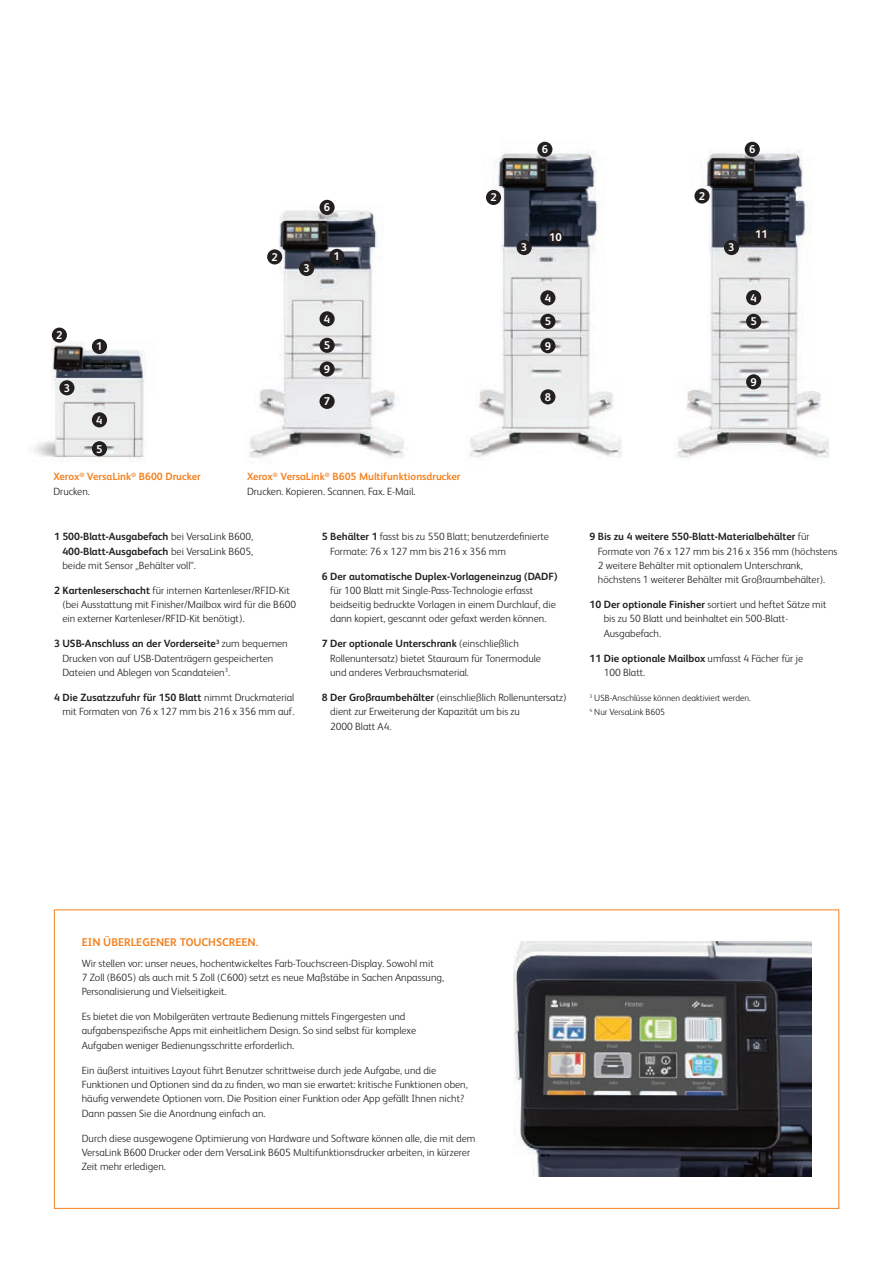
<style>
.page{position:relative;width:893px;height:1263px;background:#fff}
.page>*{position:absolute;margin:0;border:0;box-sizing:border-box;transform-origin:0 0}
.t1{font:700 11.25px "Xerox Sans";color:#fff}
.t2{font:700 11.25px "Xerox Sans";color:#f58220}
.t3{font:300 10.5px/14.2px "Xerox Sans";color:#231f20}
.t4{font:700 10.5px/14.2px "Xerox Sans";color:#f58220}
.t5{font:700 10.5px "Xerox Sans";color:#231f20}
.t6{font:300 9px/14.2px "Xerox Sans";color:#231f20}
.s1{font-weight:300;color:#231f20}
.s2{font-weight:700}
</style>
<div class="page">
<img style="left:513px;top:941px;width:298px;height:236px">
<img style="left:34px;top:327px;width:112px;height:135px">
<img style="left:249px;top:199px;width:156px;height:259px">
<img style="left:469px;top:141px;width:153px;height:317px">
<div style="left:92px;top:339px;width:15px;height:15px;background:#231f20;border-radius:50%"></div>
<div style="left:92px;top:412px;width:15px;height:15px;background:#231f20;border-radius:50%"></div>
<div style="left:319px;top:361px;width:16px;height:16px;background:#231f20;border-radius:50%"></div>
<div style="left:540px;top:338px;width:15px;height:15px;background:#231f20;border-radius:50%"></div>
<div style="left:319px;top:338px;width:16px;height:15px;background:#231f20;border-radius:50%"></div>
<div style="left:540px;top:314px;width:15px;height:15px;background:#231f20;border-radius:50%"></div>
<div style="left:319px;top:311px;width:16px;height:15px;background:#231f20;border-radius:50%"></div>
<div style="left:540px;top:290px;width:15px;height:15px;background:#231f20;border-radius:50%"></div>
<div style="left:319px;top:200px;width:16px;height:15px;background:#231f20;border-radius:50%"></div>
<div style="left:537px;top:142px;width:15px;height:15px;background:#231f20;border-radius:50%"></div>
<div style="left:329px;top:249px;width:15px;height:15px;background:#231f20;border-radius:50%"></div>
<div style="left:548px;top:229px;width:15px;height:15px;background:#231f20;border-radius:50%"></div>
<div style="left:299px;top:261px;width:15px;height:15px;background:#231f20;border-radius:50%"></div>
<div style="left:517px;top:240px;width:15px;height:15px;background:#231f20;border-radius:50%"></div>
<div style="left:92px;top:441px;width:15px;height:15px;background:#231f20;border-radius:50%"></div>
<div style="left:319px;top:394px;width:16px;height:15px;background:#231f20;border-radius:50%"></div>
<div style="left:540px;top:389px;width:15px;height:15px;background:#231f20;border-radius:50%"></div>
<div style="left:59px;top:380px;width:16px;height:15px;background:#231f20;border-radius:50%"></div>
<div style="left:52px;top:328px;width:15px;height:15px;background:#231f20;border-radius:50%"></div>
<div style="left:267px;top:249px;width:15px;height:15px;background:#231f20;border-radius:50%"></div>
<div style="left:486px;top:190px;width:15px;height:15px;background:#231f20;border-radius:50%"></div>
<img style="left:677px;top:148px;width:152px;height:310px">
<div style="left:746px;top:314px;width:15px;height:15px;background:#231f20;border-radius:50%"></div>
<div style="left:746px;top:290px;width:15px;height:15px;background:#231f20;border-radius:50%"></div>
<div style="left:745px;top:142px;width:15px;height:15px;background:#231f20;border-radius:50%"></div>
<div style="left:754px;top:226px;width:15px;height:15px;background:#231f20;border-radius:50%"></div>
<div style="left:724px;top:240px;width:15px;height:15px;background:#231f20;border-radius:50%"></div>
<div style="left:746px;top:374px;width:15px;height:15px;background:#231f20;border-radius:50%"></div>
<svg style="left:694px;top:188px;width:16px;height:16px"></svg>
<p class="t1" style="left:56px;top:327px;width:8px">2</p>
<p class="t1" style="left:64px;top:380px;width:8px">3</p>
<p class="t1" style="left:96px;top:339px;width:8px">1</p>
<p class="t1" style="left:96px;top:412px;width:8px">4</p>
<p class="t1" style="left:96px;top:441px;width:8px">5</p>
<p class="t1" style="left:271px;top:249px;width:8px">2</p>
<p class="t1" style="left:542px;top:142px;width:8px">6</p>
<p class="t1" style="left:303px;top:261px;width:8px">3</p>
<p class="t1" style="left:324px;top:200px;width:8px">6</p>
<p class="t1" style="left:334px;top:249px;width:8px">1</p>
<p class="t1" style="left:490px;top:190px;width:8px">2</p>
<p class="t1" style="left:521px;top:240px;width:8px">3</p>
<p class="t1" style="left:549px;top:229px;width:14px">10</p>
<p class="t1" style="left:545px;top:290px;width:8px">4</p>
<p class="t1" style="left:324px;top:311px;width:8px">4</p>
<p class="t1" style="left:545px;top:314px;width:8px">5</p>
<p class="t1" style="left:324px;top:338px;width:8px">5</p>
<p class="t1" style="left:545px;top:338px;width:8px">9</p>
<p class="t1" style="left:324px;top:361px;width:8px">9</p>
<p class="t1" style="left:324px;top:394px;width:8px">7</p>
<p class="t1" style="left:545px;top:389px;width:8px">8</p>
<p class="t4" style="left:53px;top:469px;width:149px">Xerox<sup>®</sup> VersaLink<sup>®</sup> B600 Drucker<br><span class="s1">Drucken.</span></p>
<p class="t4" style="left:247px;top:469px;width:215px">Xerox<sup>®</sup> VersaLink<sup>®</sup> B605 Multifunktionsdrucker<br><span class="s1">Drucken. Kopieren. Scannen. Fax. E-Mail.</span></p>
<p class="t3" style="left:62px;top:529px;width:192px;text-align:justify;text-indent:-8px"><span class="s2">1 500-Blatt-Ausgabefach</span> bei VersaLink B600, <span class="s2">400-Blatt-Ausgabefach</span> bei VersaLink B605, beide mit Sensor „Behälter voll“.</p>
<p class="t3" style="left:62px;top:583px;width:235px;text-indent:-8px"><span class="s2">2 Kartenleserschacht</span> für internen Kartenleser/RFID-Kit (bei Ausstattung mit Finisher/Mailbox wird für die B600 ein externer Kartenleser/RFID-Kit benötigt).</p>
<p class="t3" style="left:62px;top:636px;width:227px;text-indent:-8px"><span class="s2">3 USB-Anschluss an der Vorderseite</span><sup>3</sup> zum bequemen<br>Drucken von auf USB-Datenträgern gespeicherten<br>Dateien und Ablegen von Scandateien<sup>3</sup>.</p>
<p class="t3" style="left:54px;top:690px;width:242px;text-align:right"><span class="s2">4 Die Zusatzzufuhr für 150 Blatt</span> nimmt Druckmaterial mit Formaten von 76 x 127 mm bis 216 x 356 mm auf.</p>
<p class="t3" style="left:330px;top:529px;width:220px;text-indent:-8px"><span class="s2">5 Behälter 1</span> fasst bis zu 550 Blatt; benutzerdefinierte<br>Formate: 76 x 127 mm bis 216 x 356 mm</p>
<p class="t5" style="left:322px;top:569px;width:237px">6 Der automatische Duplex-Vorlageneinzug (DADF)</p>
<p class="t3" style="left:330px;top:583px;width:227px">für 100 Blatt mit Single-Pass-Technologie erfasst beidseitig bedruckte Vorlagen in einem Durchlauf, die dann kopiert, gescannt oder gefaxt werden können.</p>
<p class="t3" style="left:330px;top:636px;width:212px;text-indent:-8px"><span class="s2">7 Der optionale Unterschrank</span> (einschließlich<br>Rollenuntersatz) bietet Stauraum für Tonermodule und anderes Verbrauchsmaterial.</p>
<p class="t3" style="left:330px;top:690px;width:238px;text-indent:-8px"><span class="s2">8 Der Großraumbehälter</span> (einschließlich Rollenuntersatz) dient zur Erweiterung der Kapazität um bis zu<br>2000 Blatt A4.</p>
<p class="t1" style="left:699px;top:188px;width:8px">2</p>
<p class="t1" style="left:749px;top:142px;width:8px">6</p>
<p class="t1" style="left:728px;top:240px;width:8px">3</p>
<p class="t1" style="left:755px;top:226px;width:14px">11</p>
<p class="t1" style="left:750px;top:290px;width:8px">4</p>
<p class="t1" style="left:750px;top:314px;width:8px">5</p>
<p class="t1" style="left:750px;top:374px;width:8px">9</p>
<p class="t3" style="left:598px;top:529px;width:241px;text-indent:-8px"><span class="s2">9 Bis zu 4 weitere 550-Blatt-Materialbehälter</span> für Formate von 76 x 127 mm bis 216 x 356 mm (höchstens 2 weitere Behälter mit optionalem Unterschrank, höchstens 1 weiterer Behälter mit Großraumbehälter).</p>
<p class="t3" style="left:604px;top:597px;width:224px;text-indent:-14px"><span class="s2">10 Der optionale Finisher</span> sortiert und heftet Sätze mit bis zu 50 Blatt und beinhaltet ein 500-Blatt-<br>Ausgabefach.</p>
<p class="t3" style="left:604px;top:650px;width:201px;text-indent:-14px"><span class="s2">11 Die optionale Mailbox</span> umfasst 4 Fächer für je<br>100 Blatt.</p>
<p class="t6" style="left:589px;top:690px;width:163px"><sup>3</sup> USB-Anschlüsse können deaktiviert werden.<br><sup>4</sup> Nur VersaLink B605</p>
<p class="t2" style="left:82px;top:934px;width:178px">EIN ÜBERLEGENER TOUCHSCREEN.</p>
<p class="t3" style="left:82px;top:955px;width:364px">Wir stellen vor: unser neues, hochentwickeltes Farb-Touchscreen-Display. Sowohl mit<br>7 Zoll (B605) als auch mit 5 Zoll (C600) setzt es neue Maßstäbe in Sachen Anpassung,<br>Personalisierung und Vielseitigkeit.</p>
<p class="t3" style="left:82px;top:1009px;width:336px">Es bietet die von Mobilgeräten vertraute Bedienung mittels Fingergesten und aufgabenspezifische Apps mit einheitlichem Design. So sind selbst für komplexe<br>Aufgaben weniger Bedienungsschritte erforderlich.</p>
<p class="t3" style="left:82px;top:1062px;width:388px">Ein äußerst intuitives Layout führt Benutzer schrittweise durch jede Aufgabe, und die Funktionen und Optionen sind da zu finden, wo man sie erwartet: kritische Funktionen oben, häufig verwendete Optionen vorn. Die Position einer Funktion oder App gefällt Ihnen nicht?<br>Dann passen Sie die Anordnung einfach an.</p>
<p class="t3" style="left:82px;top:1130px;width:395px">Durch diese ausgewogene Optimierung von Hardware und Software können alle, die mit dem<br>VersaLink B600 Drucker oder dem VersaLink B605 Multifunktionsdrucker arbeiten, in kürzerer<br>Zeit mehr erledigen.</p>
</div>
